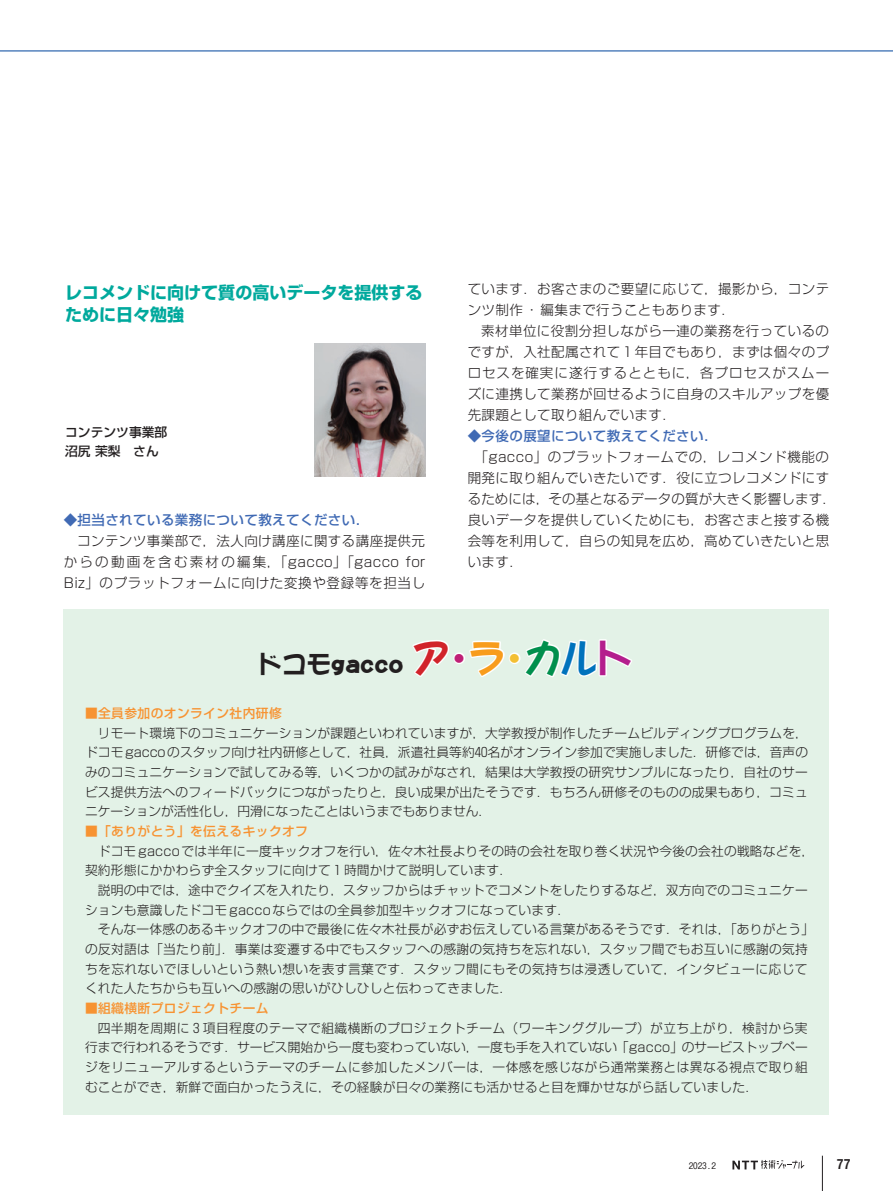
<style>
.page{position:relative;width:893px;height:1191px;background:#fff}
.page>*{position:absolute;margin:0;border:0;box-sizing:border-box;transform-origin:0 0}
.t1{font:24.45px "DFPOP1 Std W12 90 pv RKSJ H";letter-spacing:.015em;color:#231f20}
.t2{font:700 16.95px/21.3px "Shin Go Pr 6";color:#00a99d}
.t3{font:300 13.5px/21px "Shin Go Pr 6";letter-spacing:.03em;color:#231f20;text-align:justify}
.t4{font:500 13.5px "Shin Go Pr 6";letter-spacing:.03em;color:#406ab4}
.t5{font:13.5px "Midashi Go Pr 6 MB31";color:#231f20}
.t6{font:300 12.75px/19.6px "Shin Go Pro";letter-spacing:.015em;color:#231f20}
.t7{font:500 12.75px "Shin Go Pr 6";letter-spacing:.03em;color:#f79332}
.t8{font:500 12.75px/19.6px "Shin Go Pr 6";color:#231f20}
.t9{font:500 9px "Gothic BBB Pr 6";color:#231f20}
.s1{font-size:37.95px;color:#d1232a}
.s2{font-size:37.95px;color:#bf1f75}
.s3{font-size:37.95px;color:#f89c1c}
.s4{font-size:37.95px;color:#f3bf33}
.s5{font-size:37.95px;color:#008f4d}
.s6{font-size:37.95px;color:#0072bc}
.s7{font-size:37.95px;color:#b41e8d}
</style>
<div class="page">
<svg style="left:732px;top:1160px;width:73px;height:9px"></svg>
<hr style="left:822px;top:1155px;width:1px;height:36px;background:#231f20">
<hr style="left:0;top:50px;width:893px;height:1px;background:#0d4da1">
<div style="left:64px;top:609px;width:765px;height:505px;background:#e3f2e7"></div>
<svg style="left:413px;top:639px;width:219px;height:38px"></svg>
<img style="left:315px;top:344px;width:110px;height:133px">
<h2 class="t2" style="left:65px;top:282px;width:359px">レコメンドに向けて質の高いデータを提供するために日々勉強</h2>
<p class="t8" style="left:65px;top:421px;width:104px">コンテンツ事業部沼尻茉梨　さん</p>
<p class="t4" style="left:64px;top:508px;width:307px">◆担当されている業務について教えてください．</p>
<p class="t3" style="left:64px;top:529px;width:363px;text-indent:14px">コンテンツ事業部で，法人向け講座に関する講座提供元からの動画を含む素材の編集，「gacco」「gacco for Biz」のプラットフォームに向けた変換や登録等を担当し</p>
<p class="t3" style="left:468px;top:277px;width:363px">ています．お客さまのご要望に応じて，撮影から，コンテンツ制作・編集まで行うこともあります．</p>
<p class="t3" style="left:468px;top:319px;width:363px;text-indent:14px">素材単位に役割分担しながら一連の業務を行っているのですが，入社配属されて 1 年目でもあり，まずは個々のプロセスを確実に遂行するとともに，各プロセスがスムーズに連携して業務が回せるように自身のスキルアップを優先課題として取り組んでいます．</p>
<p class="t4" style="left:468px;top:424px;width:251px">◆今後の展望について教えてください．</p>
<p class="t3" style="left:468px;top:445px;width:370px;text-align:left;text-indent:7px">「gacco」のプラットフォームでの，レコメンド機能の開発に取り組んでいきたいです．役に立つレコメンドにするためには，その基となるデータの質が大きく影響します．良いデータを提供していくためにも，お客さまと接する機会等を利用して，自らの知見を広め，高めていきたいと思います．</p>
<h1 class="t1" style="left:258px;top:650px;width:376px">ドコモgacco <span class="s1">ア</span><span class="s2">・</span><span class="s3">ラ</span><span class="s4">・</span><span class="s5">カ</span><span class="s6">ル</span><span class="s7">ト</span></h1>
<p class="t7" style="left:85px;top:702px;width:198px">■全員参加のオンライン社内研修</p>
<p class="t6" style="left:85px;top:721px;width:724px;text-align:justify;text-indent:13px">リモート環境下のコミュニケーションが課題といわれていますが，大学教授が制作したチームビルディングプログラムを，ドコモgaccoのスタッフ向け社内研修として，社員，派遣社員等約40名がオンライン参加で実施しました．研修では，音声のみのコミュニケーションで試してみる等，いくつかの試みがなされ，結果は大学教授の研究サンプルになったり，自社のサービス提供方法へのフィードバックにつながったりと，良い成果が出たそうです．もちろん研修そのものの成果もあり，コミュニケーションが活性化し，円滑になったことはいうまでもありません．</p>
<p class="t7" style="left:85px;top:820px;width:224px">■「ありがとう」を伝えるキックオフ</p>
<p class="t6" style="left:85px;top:839px;width:731px;text-indent:13px">ドコモgaccoでは半年に一度キックオフを行い，佐々木社長よりその時の会社を取り巻く状況や今後の会社の戦略などを，契約形態にかかわらず全スタッフに向けて 1 時間かけて説明しています．</p>
<p class="t6" style="left:85px;top:878px;width:724px;text-indent:13px">説明の中では，途中でクイズを入れたり，スタッフからはチャットでコメントをしたりするなど，双方向でのコミュニケーションも意識したドコモgaccoならではの全員参加型キックオフになっています．</p>
<p class="t6" style="left:85px;top:918px;width:731px;text-indent:13px">そんな一体感のあるキックオフの中で最後に佐々木社長が必ずお伝えしている言葉があるそうです．それは，「ありがとう」の反対語は「当たり前」．事業は変遷する中でもスタッフへの感謝の気持ちを忘れない，スタッフ間でもお互いに感謝の気持ちを忘れないでほしいという熱い想いを表す言葉です．スタッフ間にもその気持ちは浸透していて，インタビューに応じてくれた人たちからも互いへの感謝の思いがひしひしと伝わってきました．</p>
<p class="t7" style="left:85px;top:997px;width:185px">■組織横断プロジェクトチーム</p>
<p class="t6" style="left:85px;top:1016px;width:724px;text-align:justify;text-indent:13px">四半期を周期に 3 項目程度のテーマで組織横断のプロジェクトチーム（ワーキンググループ）が立ち上がり，検討から実行まで行われるそうです．サービス開始から一度も変わっていない，一度も手を入れていない「gacco」のサービストップページをリニューアルするというテーマのチームに参加したメンバーは，一体感を感じながら通常業務とは異なる視点で取り組むことができ，新鮮で面白かったうえに，その経験が日々の業務にも活かせると目を輝かせながら話していました．</p>
<p class="t9" style="left:689px;top:1158px;width:29px">2023.2</p>
<p class="t5" style="left:837px;top:1153px;width:15px">77</p>
</div>
